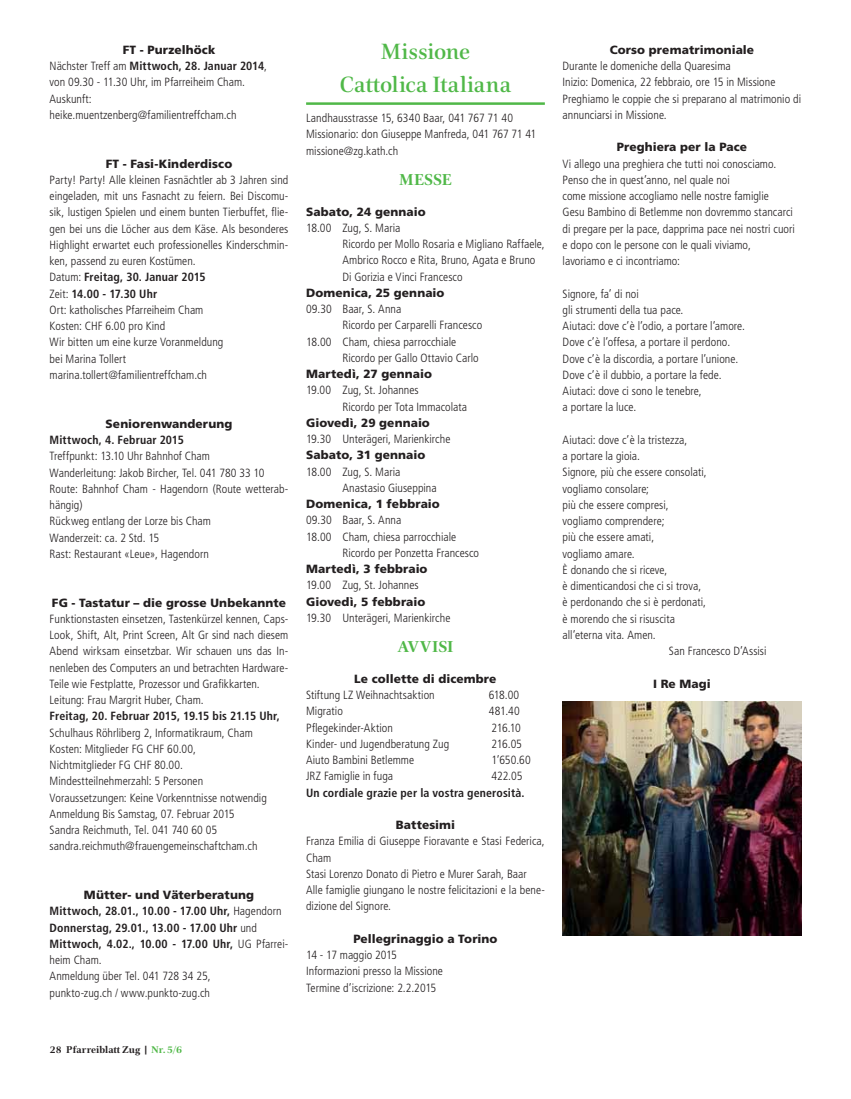
<style>
.page{position:relative;width:851px;height:1099px;background:#fff}
.page>*{position:absolute;margin:0;border:0;box-sizing:border-box;transform-origin:0 0}
.t1{font:500 22.5px/32.5px "Civita";color:#50b848;text-align:center}
.t2{font:700 16.12px "Civita";color:#50b848}
.t3{font:300 condensed 11.88px/16.2px "Frutiger LT Std";color:#231f20}
.t4{font:700 condensed 11.88px/16.2px "Frutiger LT Std";letter-spacing:.01em;color:#231f20}
.t5{font:900 11.88px "Frutiger LT Std";letter-spacing:.005em;color:#231f20}
.t6{font:700 10px "Civita";letter-spacing:.005em;color:#231f20}
.s1{font-weight:900;font-stretch:normal}
.s2{font-weight:700}
.s3{font-weight:300}
.s4{color:#50b848}
</style>
<div class="page">
<hr style="left:306px;top:102px;width:238px;height:3px;background:#50b848">
<img style="left:562px;top:701px;width:239px;height:234px">
<p class="t3" style="left:50px;top:42px;width:219px;text-indent:73px"><span class="s1">FT - Purzelhöck<br></span>Nächster Treff am <span class="s2">Mittwoch, 28. Januar 2014</span>, von 09.30 - 11.30 Uhr, im Pfarreiheim Cham.<br>Auskunft: heike.muentzenberg@familientreffcham.ch</p>
<p class="t5" style="left:106px;top:158px;width:128px">FT - Fasi-Kinderdisco</p>
<p class="t3" style="left:50px;top:172px;width:240px">Party! Party! Alle kleinen Fasnächtler ab 3 Jahren sind eingeladen, mit uns Fasnacht zu feiern. Bei Discomu&shy;sik, lustigen Spielen und einem bunten Tierbuffet, flie&shy;gen bei uns die Löcher aus dem Käse. Als besonderes Highlight erwartet euch professionelles Kinderschmin&shy;ken, passend zu euren Kostümen.<br>Datum: <span class="s2">Freitag, 30. Januar 2015<br></span>Zeit: <span class="s2">14.00 - 17.30 Uhr<br></span>Ort: katholisches Pfarreiheim Cham<br>Kosten: CHF 6.00 pro Kind<br>Wir bitten um eine kurze Voranmeldung<br>bei Marina Tollert<br>marina.tollert@familientreffcham.ch</p>
<p class="t5" style="left:106px;top:418px;width:128px">Seniorenwanderung</p>
<p class="t4" style="left:50px;top:432px;width:136px">Mittwoch, 4. Februar 2015</p>
<p class="t3" style="left:50px;top:448px;width:240px">Treffpunkt: 13.10 Uhr Bahnhof Cham<br>Wanderleitung: Jakob Bircher, Tel. 041 780 33 10<br>Route: Bahnhof Cham - Hagendorn (Route wetterab&shy;hängig)<br>Rückweg entlang der Lorze bis Cham<br>Wanderzeit: ca. 2 Std. 15<br>Rast: Restaurant «Leue», Hagendorn</p>
<p class="t5" style="left:52px;top:596px;width:235px">FG - Tastatur – die grosse Unbekannte</p>
<p class="t3" style="left:50px;top:611px;width:240px">Funktionstasten einsetzen, Tastenkürzel kennen, Caps-Look, Shift, Alt, Print Screen, Alt Gr sind nach diesem Abend wirksam einsetzbar. Wir schauen uns das In&shy;nenleben des Computers an und betrachten Hardware-Teile wie Festplatte, Prozessor und Grafikkarten.<br>Leitung: Frau Margrit Huber, Cham.</p>
<p class="t4" style="left:50px;top:708px;width:232px">Freitag, 20. Februar 2015, 19.15 bis 21.15 Uhr,</p>
<p class="t3" style="left:50px;top:725px;width:219px">Schulhaus Röhrliberg 2, Informatikraum, Cham Kosten: Mitglieder FG CHF 60.00,<br>Nichtmitglieder FG CHF 80.00.<br>Mindestteilnehmerzahl: 5 Personen Voraussetzungen: Keine Vorkenntnisse notwendig Anmeldung Bis Samstag, 07. Februar 2015<br>Sandra Reichmuth, Tel. 041 740 60 05 sandra.reichmuth@frauengemeinschaftcham.ch</p>
<p class="t4" style="left:50px;top:887px;width:240px;text-indent:34px"><span class="s1">Mütter- und Väterberatung </span>Mittwoch, 28.01., 10.00 - 17.00 Uhr, <span class="s3">Hagendorn </span>Donnerstag, 29.01., 13.00 - 17.00 Uhr <span class="s3">und </span>Mittwoch, 4.02., 10.00 - 17.00 Uhr, <span class="s3">UG Pfarrei&shy;heim Cham.<br>Anmeldung über Tel. 041 728 34 25,<br>punkto-zug.ch / www.punkto-zug.ch</span></p>
<h1 class="t1" style="left:340px;top:38px;width:173px">Missione<br>Cattolica Italiana</h1>
<p class="t3" style="left:306px;top:110px;width:231px">Landhausstrasse 15, 6340 Baar, 041 767 71 40<br>Missionario: don Giuseppe Manfreda, 041 767 71 41 missione@zg.kath.ch</p>
<h2 class="t2" style="left:399px;top:174px;width:54px">MESSE</h2>
<p class="t5" style="left:306px;top:206px;width:121px">Sabato, 24 gennaio</p>
<p class="t3" style="left:342px;top:220px;width:204px;text-indent:-36px">18.00 Zug, S. Maria<br>Ricordo per Mollo Rosaria e Migliano Raffaele, Ambrico Rocco e Rita, Bruno, Agata e Bruno Di Gorizia e Vinci Francesco</p>
<p class="t5" style="left:306px;top:287px;width:140px">Domenica, 25 gennaio</p>
<p class="t3" style="left:306px;top:301px;width:97px">09.30 Baar, S. Anna</p>
<p class="t3" style="left:342px;top:318px;width:141px">Ricordo per Carparelli Francesco</p>
<p class="t3" style="left:306px;top:334px;width:151px">18.00 Cham, chiesa parrocchiale</p>
<p class="t3" style="left:342px;top:350px;width:138px">Ricordo per Gallo Ottavio Carlo</p>
<p class="t5" style="left:306px;top:368px;width:127px">Martedì, 27 gennaio</p>
<p class="t3" style="left:342px;top:383px;width:126px;text-indent:-36px">19.00 Zug, St. Johannes<br>Ricordo per Tota Immacolata</p>
<p class="t5" style="left:306px;top:417px;width:125px">Giovedì, 29 gennaio</p>
<p class="t3" style="left:306px;top:431px;width:146px">19.30 Unterägeri, Marienkirche</p>
<p class="t5" style="left:306px;top:449px;width:121px">Sabato, 31 gennaio</p>
<p class="t3" style="left:342px;top:464px;width:96px;text-indent:-36px">18.00 Zug, S. Maria<br>Anastasio Giuseppina</p>
<p class="t5" style="left:306px;top:498px;width:135px">Domenica, 1 febbraio</p>
<p class="t3" style="left:306px;top:512px;width:97px">09.30 Baar, S. Anna</p>
<p class="t3" style="left:306px;top:529px;width:151px">18.00 Cham, chiesa parrocchiale</p>
<p class="t3" style="left:342px;top:545px;width:138px">Ricordo per Ponzetta Francesco</p>
<p class="t5" style="left:306px;top:563px;width:123px">Martedì, 3 febbraio</p>
<p class="t3" style="left:306px;top:577px;width:114px">19.00 Zug, St. Johannes</p>
<p class="t5" style="left:306px;top:595px;width:121px">Giovedì, 5 febbraio</p>
<p class="t3" style="left:306px;top:610px;width:146px">19.30 Unterägeri, Marienkirche</p>
<h2 class="t2" style="left:397px;top:641px;width:57px">AVVISI</h2>
<p class="t5" style="left:354px;top:673px;width:144px">Le collette di dicembre</p>
<p class="t3" style="left:306px;top:687px;width:130px">Stiftung LZ Weihnachtsaktion</p>
<p class="t3" style="left:488px;top:687px;width:32px">618.00</p>
<p class="t3" style="left:306px;top:703px;width:38px">Migratio</p>
<p class="t3" style="left:488px;top:703px;width:33px">481.40</p>
<p class="t3" style="left:306px;top:720px;width:88px">Pflegekinder-Aktion</p>
<p class="t3" style="left:491px;top:720px;width:31px">216.10</p>
<p class="t3" style="left:306px;top:736px;width:144px">Kinder- und Jugendberatung Zug</p>
<p class="t3" style="left:491px;top:736px;width:32px">216.05</p>
<p class="t3" style="left:306px;top:752px;width:110px">Aiuto Bambini Betlemme</p>
<p class="t3" style="left:491px;top:752px;width:41px">1’650.60</p>
<p class="t3" style="left:306px;top:768px;width:88px">JRZ Famiglie in fuga</p>
<p class="t3" style="left:491px;top:768px;width:32px">422.05</p>
<p class="t4" style="left:306px;top:785px;width:220px">Un cordiale grazie per la vostra generosità.</p>
<p class="t5" style="left:396px;top:819px;width:61px">Battesimi</p>
<p class="t3" style="left:306px;top:833px;width:240px">Franza Emilia di Giuseppe Fioravante e Stasi Federica, Cham<br>Stasi Lorenzo Donato di Pietro e Murer Sarah, Baar Alle famiglie giungano le nostre felicitazioni e la bene&shy;dizione del Signore.</p>
<p class="t5" style="left:353px;top:933px;width:146px">Pellegrinaggio a Torino</p>
<p class="t3" style="left:306px;top:947px;width:138px">14 - 17 maggio 2015<br>Informazioni presso la Missione<br>Termine d’iscrizione: 2.2.2015</p>
<p class="t5" style="left:609px;top:44px;width:146px">Corso prematrimoniale</p>
<p class="t3" style="left:562px;top:58px;width:240px">Durante le domeniche della Quaresima<br>Inizio: Domenica, 22 febbraio, ore 15 in Missione Preghiamo le coppie che si preparano al matrimonio di annunciarsi in Missione.</p>
<p class="t5" style="left:616px;top:141px;width:132px">Preghiera per la Pace</p>
<p class="t3" style="left:562px;top:156px;width:234px">Vi allego una preghiera che tutti noi conosciamo.<br>Penso che in quest’anno, nel quale noi<br>come missione accogliamo nelle nostre famiglie<br>Gesu Bambino di Betlemme non dovremmo stancarci di pregare per la pace, dapprima pace nei nostri cuori e dopo con le persone con le quali viviamo, lavoriamo e ci incontriamo:</p>
<p class="t3" style="left:562px;top:286px;width:184px">Signore, fa’ di noi<br>gli strumenti della tua pace.<br>Aiutaci: dove c’è l’odio, a portare l’amore.<br>Dove c’è l’offesa, a portare il perdono.<br>Dove c’è la discordia, a portare l’unione.<br>Dove c’è il dubbio, a portare la fede.<br>Aiutaci: dove ci sono le tenebre,<br>a portare la luce.</p>
<p class="t3" style="left:562px;top:432px;width:126px">Aiutaci: dove c’è la tristezza,</p>
<p class="t3" style="left:562px;top:448px;width:79px">a portare la gioia.</p>
<p class="t3" style="left:562px;top:465px;width:146px">Signore, più che essere consolati,</p>
<p class="t3" style="left:562px;top:481px;width:88px">vogliamo consolare;</p>
<p class="t3" style="left:562px;top:497px;width:107px">più che essere compresi,</p>
<p class="t3" style="left:562px;top:513px;width:103px">vogliamo comprendere;</p>
<p class="t3" style="left:562px;top:530px;width:93px">più che essere amati,</p>
<p class="t3" style="left:562px;top:546px;width:74px">vogliamo amare.</p>
<p class="t3" style="left:562px;top:562px;width:106px">È donando che si riceve,</p>
<p class="t3" style="left:562px;top:578px;width:140px">è dimenticandosi che ci si trova,</p>
<p class="t3" style="left:562px;top:595px;width:145px">è perdonando che si è perdonati,</p>
<p class="t3" style="left:562px;top:611px;width:114px">è morendo che si risuscita</p>
<p class="t3" style="left:562px;top:627px;width:95px">all’eterna vita. Amen.</p>
<p class="t3" style="left:669px;top:643px;width:99px">San Francesco D’Assisi</p>
<p class="t5" style="left:653px;top:677px;width:59px">I Re Magi</p>
<p class="t6" style="left:50px;top:1045px;width:134px">28 Pfarreiblatt Zug | <span class="s4">Nr. 5/6</span></p>
</div>
